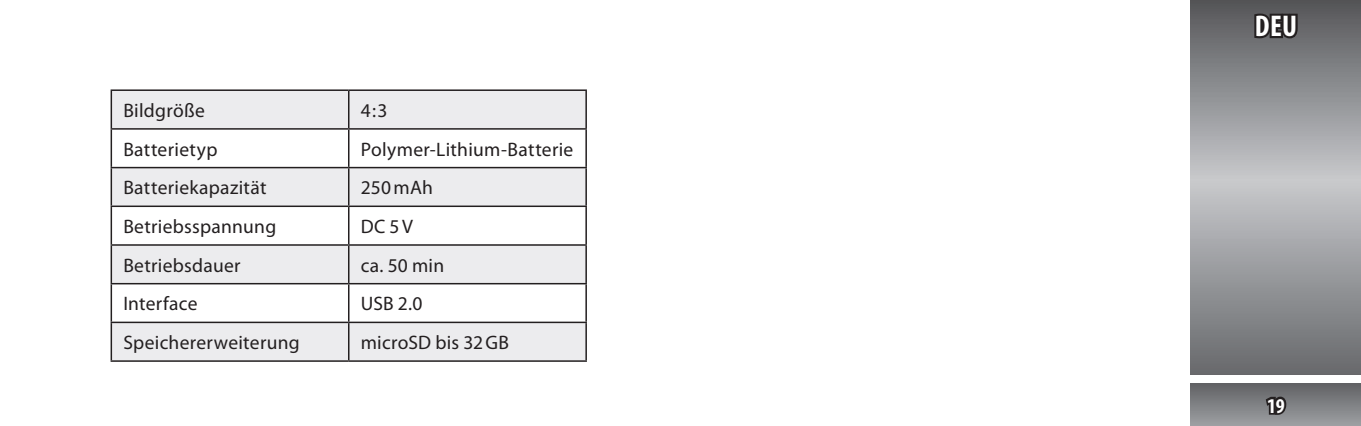
<style>
.page{position:relative;width:1361px;height:426px;background:#fff}
.page>*{position:absolute;margin:0;border:0;box-sizing:border-box;transform-origin:0 0}
.t1{font:700 condensed 30px "Myriad Pro";color:#fff}
.t2{font:700 condensed 21px "Myriad Pro";color:#fff}
.t3{font:19.5px "Myriad Pro";letter-spacing:.015em;color:#231f20}
</style>
<div class="page">
<svg style="left:1191px;top:0;width:170px;height:374px;background:#939598"></svg>
<div style="left:1191px;top:383px;width:170px;height:42px;background:linear-gradient(to bottom,#606164,#9b9da0)"></div>
<svg style="left:1263px;top:394px;width:26px;height:22px"></svg>
<svg style="left:1251px;top:10px;width:48px;height:30px"></svg>
<div style="left:112px;top:91px;width:473px;height:269px;background:#ececee"></div>
<svg style="left:112px;top:129px;width:473px;height:192px"></svg>
<hr style="left:111px;top:91px;width:1px;height:37px;background:#231f20">
<hr style="left:111px;top:89px;width:238px;height:2px;background:#231f20">
<hr style="left:348px;top:91px;width:1px;height:37px;background:#231f20">
<hr style="left:585px;top:91px;width:2px;height:37px;background:#231f20">
<hr style="left:349px;top:89px;width:238px;height:2px;background:#231f20">
<hr style="left:111px;top:129px;width:1px;height:38px;background:#231f20">
<hr style="left:111px;top:128px;width:238px;height:1px;background:#231f20">
<hr style="left:348px;top:129px;width:1px;height:38px;background:#231f20">
<hr style="left:585px;top:129px;width:2px;height:38px;background:#231f20">
<hr style="left:349px;top:128px;width:238px;height:1px;background:#231f20">
<hr style="left:111px;top:168px;width:1px;height:37px;background:#231f20">
<hr style="left:111px;top:167px;width:238px;height:1px;background:#231f20">
<hr style="left:348px;top:168px;width:1px;height:37px;background:#231f20">
<hr style="left:585px;top:168px;width:2px;height:37px;background:#231f20">
<hr style="left:349px;top:167px;width:238px;height:1px;background:#231f20">
<hr style="left:111px;top:207px;width:1px;height:37px;background:#231f20">
<hr style="left:111px;top:205px;width:238px;height:2px;background:#231f20">
<hr style="left:348px;top:207px;width:1px;height:37px;background:#231f20">
<hr style="left:585px;top:207px;width:2px;height:37px;background:#231f20">
<hr style="left:349px;top:205px;width:238px;height:2px;background:#231f20">
<hr style="left:111px;top:245px;width:1px;height:37px;background:#231f20">
<hr style="left:111px;top:244px;width:238px;height:1px;background:#231f20">
<hr style="left:348px;top:245px;width:1px;height:37px;background:#231f20">
<hr style="left:585px;top:245px;width:2px;height:37px;background:#231f20">
<hr style="left:349px;top:244px;width:238px;height:1px;background:#231f20">
<hr style="left:111px;top:284px;width:1px;height:37px;background:#231f20">
<hr style="left:111px;top:282px;width:238px;height:2px;background:#231f20">
<hr style="left:348px;top:284px;width:1px;height:37px;background:#231f20">
<hr style="left:585px;top:284px;width:2px;height:37px;background:#231f20">
<hr style="left:349px;top:282px;width:238px;height:2px;background:#231f20">
<hr style="left:111px;top:323px;width:1px;height:37px;background:#231f20">
<hr style="left:111px;top:321px;width:238px;height:2px;background:#231f20">
<hr style="left:111px;top:360px;width:238px;height:1px;background:#231f20">
<hr style="left:348px;top:323px;width:1px;height:37px;background:#231f20">
<hr style="left:585px;top:323px;width:2px;height:37px;background:#231f20">
<hr style="left:349px;top:321px;width:238px;height:2px;background:#231f20">
<hr style="left:349px;top:360px;width:238px;height:1px;background:#231f20">
<p class="t3" style="left:123px;top:98px;width:83px">Bildgröße</p>
<p class="t3" style="left:361px;top:98px;width:28px">4:3</p>
<p class="t3" style="left:123px;top:137px;width:96px">Batterietyp</p>
<p class="t3" style="left:361px;top:137px;width:214px">Polymer-Lithium-Batterie</p>
<p class="t3" style="left:123px;top:175px;width:145px">Batteriekapazität</p>
<p class="t3" style="left:361px;top:175px;width:74px">250mAh</p>
<p class="t3" style="left:123px;top:214px;width:155px">Betriebsspannung</p>
<p class="t3" style="left:361px;top:214px;width:54px">DC 5V</p>
<p class="t3" style="left:123px;top:253px;width:119px">Betriebsdauer</p>
<p class="t3" style="left:361px;top:253px;width:85px">ca. 50 min</p>
<p class="t3" style="left:123px;top:291px;width:76px">Interface</p>
<p class="t3" style="left:361px;top:291px;width:63px">USB 2.0</p>
<p class="t3" style="left:123px;top:330px;width:178px">Speichererweiterung</p>
<p class="t3" style="left:361px;top:330px;width:150px">microSD bis 32GB</p>
<h1 class="t1" style="left:1254px;top:7px;width:44px">DEU</h1>
<p class="t2" style="left:1267px;top:392px;width:19px">19</p>
</div>
